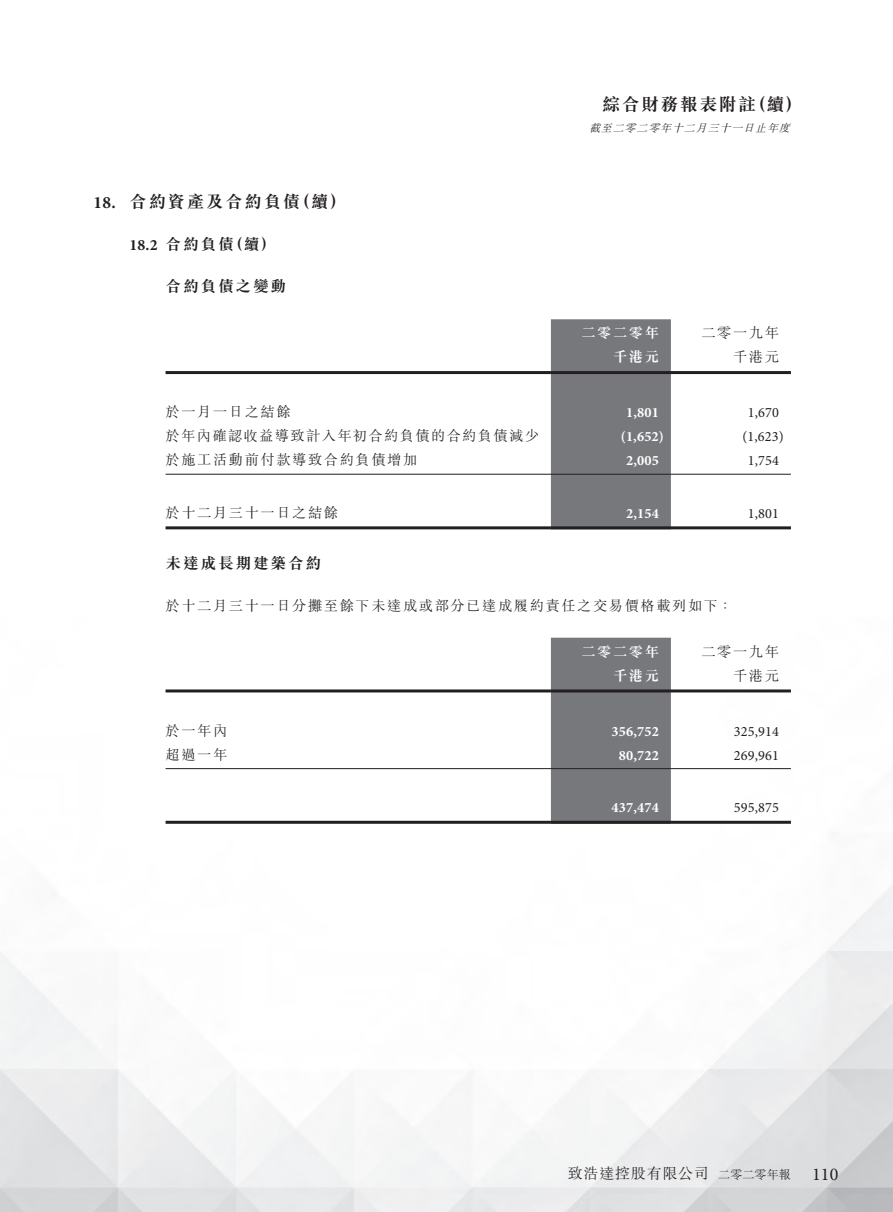
<style>
.page{position:relative;width:893px;height:1212px;background:#fff}
.page>*{position:absolute;margin:0;border:0;box-sizing:border-box;transform-origin:0 0}
.t1{font:700 18px "M Sung HK";letter-spacing:.08em;color:#231f20}
.t2{font:18px "Minion Pro";color:#231f20}
._03_H1{font:700 17.25px "M Sung HK";letter-spacing:.11em;color:#231f20}
._03_H1-2{font:700 17.25px "Minion Pro";color:#231f20}
._04___H2{font:700 15.75px "M Sung HK";letter-spacing:.11em;color:#231f20}
._04___H2-2{font:700 15.75px "Minion Pro";color:#231f20}
.t3{font:300 15px "M Sung HK";letter-spacing:.05em;color:#231f20}
._15_Table_Stub{font:300 14.25px "M Sung HK";letter-spacing:.11em;color:#231f20}
._01_Body_Text{font:14.25px "Minion Pro";letter-spacing:.01em;color:#231f20}
._01_Body_Text-2{font:700 14.25px "Minion Pro";letter-spacing:.01em;color:#fff}
._13_____P4{font:300 14.25px "M Sung HK";letter-spacing:.11em;color:#231f20}
._01_Body_Text-3{font:300 14.25px "M Sung HK";letter-spacing:.11em;color:#231f20}
._01_Body_Text-4{font:700 14.25px "M Sung HK";letter-spacing:.11em;color:#fff}
.t4{font:300 12px "M Sung HK";letter-spacing:.01em;color:#231f20}
.t5{font:italic 300 10.8px "M Sung HK";color:#231f20}
</style>
<div class="page">
<div style="left:551px;top:319px;width:120px;height:207px;background:#76787b"></div>
<hr style="left:166px;top:371px;width:385px;height:3px;background:#231f20">
<hr style="left:551px;top:371px;width:120px;height:3px;background:#231f20">
<hr style="left:671px;top:371px;width:120px;height:3px;background:#231f20">
<hr style="left:166px;top:474px;width:385px;height:1px;background:#231f20">
<hr style="left:551px;top:474px;width:120px;height:1px;background:#231f20">
<hr style="left:671px;top:474px;width:120px;height:1px;background:#231f20">
<hr style="left:166px;top:526px;width:385px;height:3px;background:#231f20">
<hr style="left:551px;top:526px;width:120px;height:3px;background:#231f20">
<hr style="left:671px;top:526px;width:120px;height:3px;background:#231f20">
<div style="left:551px;top:638px;width:120px;height:183px;background:#76787b"></div>
<hr style="left:166px;top:689px;width:385px;height:3px;background:#231f20">
<hr style="left:551px;top:689px;width:120px;height:3px;background:#231f20">
<hr style="left:671px;top:689px;width:120px;height:3px;background:#231f20">
<hr style="left:166px;top:768px;width:385px;height:1px;background:#231f20">
<hr style="left:551px;top:768px;width:120px;height:1px;background:#231f20">
<hr style="left:671px;top:768px;width:120px;height:1px;background:#231f20">
<hr style="left:166px;top:821px;width:385px;height:3px;background:#231f20">
<hr style="left:551px;top:821px;width:120px;height:3px;background:#231f20">
<hr style="left:671px;top:821px;width:120px;height:3px;background:#231f20">
<p class="t1" style="left:749px;top:95px;width:55px">（續(</p>
<p class="t1" style="left:602px;top:95px;width:155px">綜合財務報表附註</p>
<p class="t5" style="left:589px;top:121px;width:206px">截至二零二零年十二月三十一日止年度</p>
<p class="_03_H1-2" style="left:94px;top:192px;width:24px">18.</p>
<p class="_03_H1" style="left:294px;top:193px;width:54px">（續(</p>
<p class="_03_H1" style="left:130px;top:193px;width:172px">合約資產及合約負債</p>
<p class="_04___H2-2" style="left:130px;top:236px;width:30px">18.2</p>
<p class="_04___H2" style="left:228px;top:236px;width:49px">（續(</p>
<p class="_04___H2" style="left:166px;top:236px;width:70px">合約負債</p>
<p class="_04___H2" style="left:166px;top:278px;width:122px">合約負債之變動</p>
<p class="_01_Body_Text-4" style="left:581px;top:326px;width:79px">二零二零年</p>
<p class="_01_Body_Text-4" style="left:613px;top:350px;width:47px">千港元</p>
<p class="_01_Body_Text-3" style="left:701px;top:323px;width:79px">二零一九年</p>
<p class="_01_Body_Text-3" style="left:733px;top:347px;width:47px">千港元</p>
<p class="_15_Table_Stub" style="left:166px;top:402px;width:127px">於一月一日之結餘</p>
<p class="_01_Body_Text-2" style="left:626px;top:404px;width:34px">1,801</p>
<p class="_01_Body_Text" style="left:748px;top:403px;width:33px">1,670</p>
<p class="_15_Table_Stub" style="left:166px;top:426px;width:375px">於年內確認收益導致計入年初合約負債的合約負債減少</p>
<p class="_01_Body_Text-2" style="left:621px;top:428px;width:45px">)1,652(</p>
<p class="_01_Body_Text" style="left:742px;top:427px;width:43px">)1,623(</p>
<p class="_15_Table_Stub" style="left:166px;top:450px;width:253px">於施工活動前付款導致合約負債增加</p>
<p class="_01_Body_Text-2" style="left:626px;top:452px;width:34px">2,005</p>
<p class="_01_Body_Text" style="left:748px;top:451px;width:33px">1,754</p>
<p class="_15_Table_Stub" style="left:166px;top:502px;width:174px">於十二月三十一日之結餘</p>
<p class="_04___H2" style="left:166px;top:555px;width:157px">未達成長期建築合約</p>
<p class="_13_____P4" style="left:166px;top:595px;width:568px">於十二月三十一日分攤至餘下未達成或部分已達成履約責任之交易價格載列如下：</p>
<p class="_01_Body_Text-3" style="left:701px;top:642px;width:79px">二零一九年</p>
<p class="_01_Body_Text-2" style="left:626px;top:505px;width:34px">2,154</p>
<p class="_01_Body_Text" style="left:748px;top:504px;width:33px">1,801</p>
<p class="_01_Body_Text-4" style="left:581px;top:644px;width:79px">二零二零年</p>
<p class="_01_Body_Text-4" style="left:613px;top:668px;width:47px">千港元</p>
<p class="_01_Body_Text-3" style="left:733px;top:666px;width:47px">千港元</p>
<p class="_15_Table_Stub" style="left:166px;top:720px;width:63px">於一年內</p>
<p class="_15_Table_Stub" style="left:166px;top:744px;width:63px">超過一年</p>
<p class="_01_Body_Text-2" style="left:612px;top:722px;width:49px">356,752</p>
<p class="_01_Body_Text-2" style="left:619px;top:746px;width:42px">80,722</p>
<p class="_01_Body_Text" style="left:734px;top:721px;width:47px">325,914</p>
<p class="_01_Body_Text" style="left:734px;top:745px;width:47px">269,961</p>
<p class="_01_Body_Text-2" style="left:612px;top:799px;width:49px">437,474</p>
<p class="_01_Body_Text" style="left:734px;top:798px;width:47px">595,875</p>
<p class="t3" style="left:568px;top:1163px;width:143px">致浩達控股有限公司</p>
<p class="t4" style="left:718px;top:1166px;width:74px">二零二零年報</p>
<p class="t2" style="left:812px;top:1162px;width:28px">110</p>
</div>
